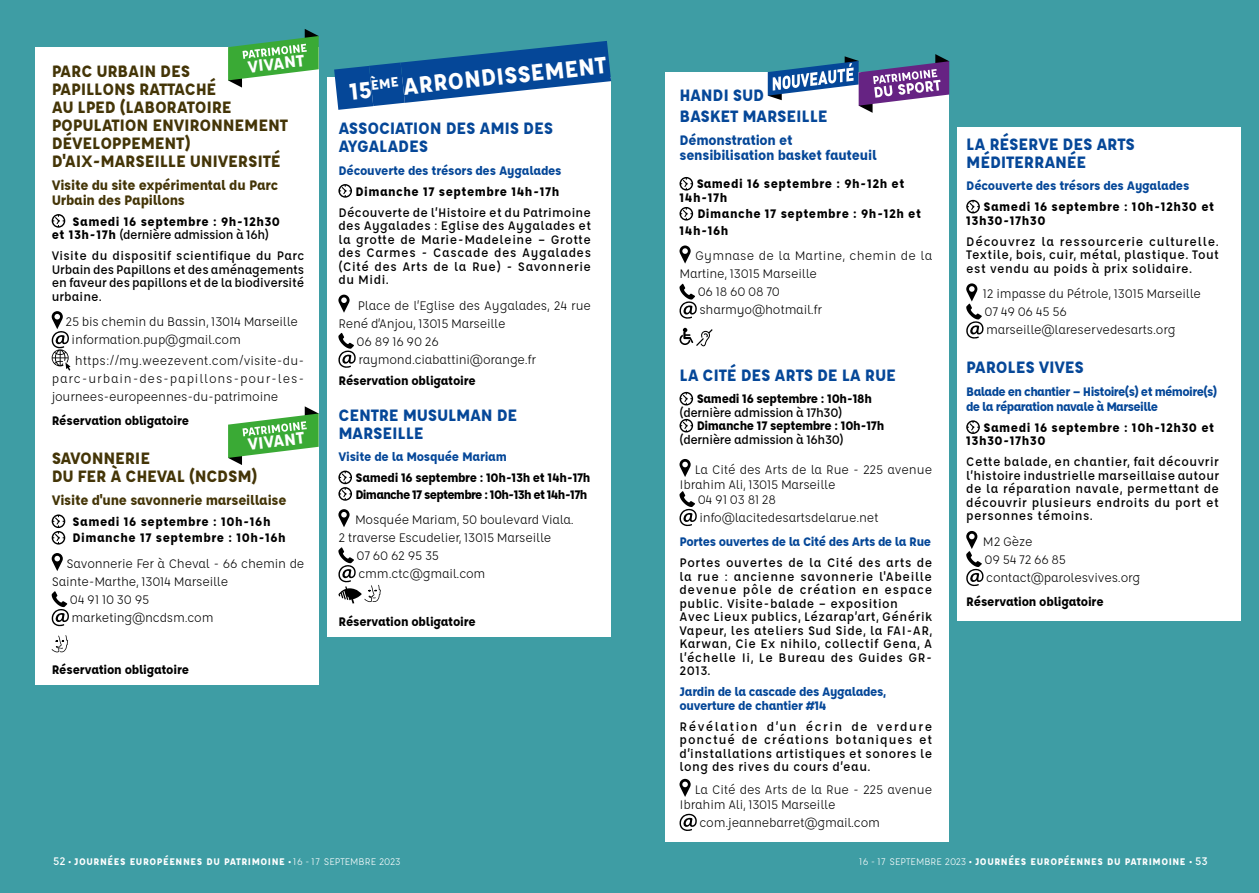
<style>
.page{position:relative;width:1259px;height:893px;background:#3e9da4}
.page>*{position:absolute;margin:0;border:0;box-sizing:border-box;transform-origin:0 0}
.t1{font:700 25.5px "Affogato";color:#fff}
.t2{font:700 18px/18px "Affogato";letter-spacing:-.015em;color:#443507}
.t3{font:700 18px/18px "Affogato";letter-spacing:-.015em;color:#054798}
.t4{font:700 18px "Affogato";color:#fff}
.t5{font:700 15px/15px "Affogato";letter-spacing:-.015em;color:#443507}
.t6{font:700 15px/15px "Affogato";letter-spacing:-.015em;color:#054798}
.t7{font:500 13.5px/13.5px "Affogato";letter-spacing:.035em;color:#000;text-align:justify}
.t8{font:13.5px/18px "Affogato";letter-spacing:-.015em;color:#000}
.t9{font:700 13.5px/13.5px "Affogato";letter-spacing:.035em;color:#000}
.t10{font:700 13.5px/13.5px "Affogato";letter-spacing:-.025em;color:#054798}
.t11{font:700 13.5px "Affogato";letter-spacing:-.015em;color:#000}
.t12{font:700 13.5px/16.5px "Affogato";letter-spacing:-.055em;color:#000}
.t13{font:700 13.5px/15px "Affogato";letter-spacing:-.045em;color:#054798}
.t14{font:700 13.5px "Affogato";letter-spacing:-.025em;color:#000}
.t15{font:500 13.5px "Affogato";letter-spacing:-.025em;color:#000}
.t16{font:13.5px "Affogato";letter-spacing:.01em;color:#000}
.t17{font:700 10.5px "Affogato";letter-spacing:.05em;color:#fff}
.s1{font-weight:500}
.s2{font-weight:500;font-size:12px}
.s3{font-weight:400}
</style>
<div class="page">
<div style="left:35px;top:48px;width:284px;height:637px;background:#fff"></div>
<div style="left:327px;top:77px;width:284px;height:559px;background:#fff"></div>
<svg style="left:52px;top:214px;width:13px;height:14px"></svg>
<svg style="left:51px;top:311px;width:19px;height:60px"></svg>
<svg style="left:52px;top:514px;width:13px;height:31px"></svg>
<svg style="left:52px;top:553px;width:11px;height:18px"></svg>
<svg style="left:51px;top:591px;width:18px;height:35px"></svg>
<svg style="left:52px;top:635px;width:16px;height:17px"></svg>
<svg style="left:338px;top:184px;width:14px;height:14px"></svg>
<svg style="left:338px;top:295px;width:11px;height:18px"></svg>
<svg style="left:338px;top:333px;width:18px;height:35px"></svg>
<svg style="left:338px;top:471px;width:14px;height:30px"></svg>
<svg style="left:338px;top:509px;width:11px;height:18px"></svg>
<svg style="left:338px;top:547px;width:43px;height:57px"></svg>
<svg style="left:228px;top:29px;width:383px;height:81px"></svg>
<svg style="left:228px;top:406px;width:91px;height:59px"></svg>
<div style="left:956px;top:128px;width:284px;height:493px;background:#fff"></div>
<div style="left:665px;top:72px;width:284px;height:770px;background:#fff"></div>
<svg style="left:679px;top:177px;width:14px;height:14px"></svg>
<svg style="left:679px;top:207px;width:14px;height:14px"></svg>
<svg style="left:679px;top:245px;width:11px;height:19px"></svg>
<svg style="left:679px;top:284px;width:18px;height:35px"></svg>
<svg style="left:679px;top:328px;width:33px;height:18px"></svg>
<svg style="left:679px;top:392px;width:14px;height:13px"></svg>
<svg style="left:679px;top:419px;width:14px;height:13px"></svg>
<svg style="left:679px;top:459px;width:11px;height:18px"></svg>
<svg style="left:679px;top:491px;width:18px;height:35px"></svg>
<svg style="left:679px;top:779px;width:11px;height:18px"></svg>
<svg style="left:679px;top:814px;width:18px;height:17px"></svg>
<svg style="left:966px;top:200px;width:14px;height:13px"></svg>
<svg style="left:966px;top:283px;width:17px;height:56px"></svg>
<svg style="left:966px;top:420px;width:14px;height:14px"></svg>
<svg style="left:966px;top:531px;width:17px;height:55px"></svg>
<svg style="left:768px;top:54px;width:181px;height:59px"></svg>
<h2 class="t4" style="left:246px;top:55px;width:58px;rotate:-7deg">VIVANT</h2>
<h2 class="t2" style="left:52px;top:62px;width:238px">PARC URBAIN DES<br>PAPILLONS RATTACHÉ<br>AU LPED (LABORATOIRE<br>POPULATION ENVIRONNEMENT<br>DÉVELOPPEMENT)<br>D'AIX-MARSEILLE UNIVERSITÉ</h2>
<p class="t5" style="left:52px;top:177px;width:228px">Visite du site expérimental du Parc<br>Urbain des Papillons</p>
<p class="t9" style="left:52px;top:214px;width:230px;text-indent:21px">Samedi 16 septembre : 9h-12h30 et 13h-17h <span class="s1">(dernière admission à 16h)</span></p>
<p class="t7" style="left:52px;top:249px;width:254px">Visite du dispositif scientifique du Parc Urbain des Papillons et des aménagements en faveur des papillons et de la biodiversité urbaine.</p>
<p class="t8" style="left:72px;top:313px;width:228px;text-indent:-6px">25 bis chemin du Bassin, 13014 Marseille information.pup@gmail.com</p>
<p class="t8" style="left:52px;top:352px;width:254px;text-align:justify;text-indent:23px">https://my.weezevent.com/visite-du&shy;parc-urbain-des-papillons-pour-les&shy;journees-europeennes-du-patrimoine</p>
<p class="t11" style="left:52px;top:412px;width:139px">Réservation obligatoire</p>
<h2 class="t2" style="left:52px;top:449px;width:207px">SAVONNERIE<br>DU FER À CHEVAL (NCDSM)</h2>
<p class="t5" style="left:52px;top:492px;width:236px">Visite d'une savonnerie marseillaise</p>
<p class="t9" style="left:73px;top:513px;width:215px;line-height:16.5px">Samedi 16 septembre : 10h-16h<br>Dimanche 17 septembre : 10h-16h</p>
<p class="t8" style="left:66px;top:554px;width:239px">Savonnerie Fer à Cheval - 66 chemin de</p>
<p class="t8" style="left:52px;top:572px;width:178px">Sainte-Marthe, 13014 Marseille</p>
<p class="t8" style="left:70px;top:590px;width:81px">04 91 10 30 95</p>
<p class="t8" style="left:72px;top:608px;width:143px">marketing@ncdsm.com</p>
<p class="t11" style="left:52px;top:661px;width:139px">Réservation obligatoire</p>
<h2 class="t4" style="left:246px;top:433px;width:58px;rotate:-7deg">VIVANT</h2>
<h1 class="t1" style="left:348px;top:76px;width:260px;rotate:-6deg">15<sup>ÈME</sup> ARRONDISSEMENT</h1>
<h2 class="t3" style="left:338px;top:119px;width:216px">ASSOCIATION DES AMIS DES<br>AYGALADES</h2>
<p class="t10" style="left:338px;top:163px;width:225px">Découverte des trésors des Aygalades</p>
<p class="t9" style="left:355px;top:184px;width:205px">Dimanche 17 septembre 14h-17h</p>
<p class="t7" style="left:338px;top:205px;width:254px">Découverte de l’Histoire et du Patrimoine des Aygalades : Eglise des Aygalades et la grotte de Marie-Madeleine – Grotte des Carmes - Cascade des Aygalades (Cité des Arts de la Rue) - Savonnerie du Midi.</p>
<p class="t8" style="left:358px;top:296px;width:235px">Place de l’Eglise des Aygalades, 24 rue</p>
<p class="t8" style="left:338px;top:314px;width:169px">René d’Anjou, 13015 Marseille</p>
<p class="t8" style="left:357px;top:332px;width:84px">06 89 16 90 26</p>
<p class="t8" style="left:358px;top:350px;width:179px">raymond.ciabattini@orange.fr</p>
<p class="t11" style="left:338px;top:371px;width:139px">Réservation obligatoire</p>
<h2 class="t3" style="left:338px;top:405px;width:181px">CENTRE MUSULMAN DE<br>MARSEILLE</h2>
<p class="t10" style="left:338px;top:450px;width:170px">Visite de la Mosquée Mariam</p>
<p class="t12" style="left:355px;top:469px;width:236px">Samedi 16 septembre : 10h-13h et 14h-17h<br>Dimanche 17 septembre : 10h-13h et 14h-17h</p>
<p class="t8" style="left:355px;top:511px;width:220px">Mosquée Mariam, 50 boulevard Viala.</p>
<p class="t8" style="left:338px;top:528px;width:214px">2 traverse Escudelier, 13015 Marseille</p>
<p class="t8" style="left:357px;top:547px;width:84px">07 60 62 95 35</p>
<p class="t8" style="left:358px;top:565px;width:129px">cmm.ctc@gmail.com</p>
<p class="t11" style="left:338px;top:613px;width:139px">Réservation obligatoire</p>
<p class="t17" style="left:53px;top:854px;width:349px"><span class="s2">52</span> • JOURNÉES EUROPÉENNES DU PATRIMOINE • <span class="s3">16 - 17 SEPTEMBRE 2023</span></p>
<h2 class="t3" style="left:679px;top:85px;width:150px;line-height:21px">HANDI SUD<br>BASKET MARSEILLE</h2>
<p class="t6" style="left:679px;top:132px;width:199px">Démonstration et sensibilisation basket fauteuil</p>
<p class="t9" style="left:679px;top:177px;width:226px;text-indent:17px">Samedi 16 septembre : 9h-12h et<br>14h-17h</p>
<p class="t9" style="left:679px;top:206px;width:243px;line-height:16.5px;text-indent:18px">Dimanche 17 septembre : 9h-12h et<br>14h-16h</p>
<p class="t16" style="left:695px;top:248px;width:238px">Gymnase de la Martine, chemin de la</p>
<p class="t8" style="left:679px;top:265px;width:139px">Martine, 13015 Marseille</p>
<p class="t8" style="left:697px;top:283px;width:84px">06 18 60 08 70</p>
<p class="t8" style="left:699px;top:301px;width:124px">sharmyo@hotmail.fr</p>
<h2 class="t3" style="left:679px;top:366px;width:218px">LA CITÉ DES ARTS DE LA RUE</h2>
<p class="t14" style="left:696px;top:390px;width:177px">Samedi 16 septembre : 10h-18h</p>
<p class="t15" style="left:679px;top:404px;width:164px">(dernière admission à 17h30)</p>
<p class="t14" style="left:696px;top:417px;width:189px">Dimanche 17 septembre : 10h-17h</p>
<p class="t15" style="left:679px;top:431px;width:166px">(dernière admission à 16h30)</p>
<p class="t8" style="left:694px;top:460px;width:239px">La Cité des Arts de la Rue - 225 avenue</p>
<p class="t8" style="left:679px;top:475px;width:157px">Ibrahim Ali, 13015 Marseille</p>
<p class="t8" style="left:697px;top:490px;width:80px">04 91 03 81 28</p>
<p class="t8" style="left:699px;top:508px;width:181px">info@lacitedesartsdelarue.net</p>
<p class="t10" style="left:679px;top:535px;width:253px">Portes ouvertes de la Cité des Arts de la Rue</p>
<p class="t7" style="left:679px;top:556px;width:254px;text-align:left">Portes ouvertes de la Cité des arts de la rue : ancienne savonnerie l'Abeille devenue pôle de création en espace public. Visite-balade – exposition<br>Avec Lieux publics, Lézarap’art, Générik Vapeur, les ateliers Sud Side, la FAI-AR, Karwan, Cie Ex nihilo, collectif Gena, A l’échelle Ii, Le Bureau des Guides GR-2013.</p>
<p class="t10" style="left:679px;top:685px;width:208px">Jardin de la cascade des Aygalades, ouverture de chantier #14</p>
<p class="t7" style="left:679px;top:719px;width:254px">Révélation d’un écrin de verdure ponctué de créations botaniques et d’installations artistiques et sonores le long des rives du cours d’eau.</p>
<p class="t8" style="left:679px;top:782px;width:254px;line-height:15px;text-indent:15px">La Cité des Arts de la Rue - 225 avenue<br>Ibrahim Ali, 13015 Marseille</p>
<p class="t8" style="left:699px;top:813px;width:182px">com.jeannebarret@gmail.com</p>
<h2 class="t3" style="left:966px;top:135px;width:170px">LA RÉSERVE DES ARTS<br>MÉDITERRANÉE</h2>
<p class="t10" style="left:966px;top:179px;width:225px">Découverte des trésors des Aygalades</p>
<p class="t9" style="left:966px;top:200px;width:249px;text-indent:17px">Samedi 16 septembre : 10h-12h30 et<br>13h30-17h30</p>
<p class="t7" style="left:966px;top:235px;width:254px">Découvrez la ressourcerie culturelle.<br>Textile, bois, cuir, métal, plastique. Tout est vendu au poids à prix solidaire.</p>
<p class="t8" style="left:983px;top:285px;width:220px">12 impasse du Pétrole, 13015 Marseille<br>07 49 06 45 56 marseille@lareservedesarts.org</p>
<h2 class="t3" style="left:966px;top:358px;width:119px">PAROLES VIVES</h2>
<p class="t13" style="left:966px;top:384px;width:253px">Balade en chantier – Histoire(s) et mémoire(s) de la réparation navale à Marseille</p>
<p class="t9" style="left:966px;top:420px;width:249px;text-indent:17px">Samedi 16 septembre : 10h-12h30 et<br>13h30-17h30</p>
<p class="t7" style="left:966px;top:455px;width:254px">Cette balade, en chantier, fait découvrir l’histoire industrielle marseillaise autour de la réparation navale, permettant de découvrir plusieurs endroits du port et personnes témoins.</p>
<p class="t8" style="left:983px;top:532px;width:159px">M2 Gèze<br>09 54 72 66 85 contact@parolesvives.org</p>
<p class="t11" style="left:966px;top:593px;width:139px">Réservation obligatoire</p>
<p class="t17" style="left:859px;top:854px;width:350px"><span class="s3">16 - 17 SEPTEMBRE 2023</span> • JOURNÉES EUROPÉENNES DU PATRIMOINE • <span class="s2">53</span></p>
</div>
